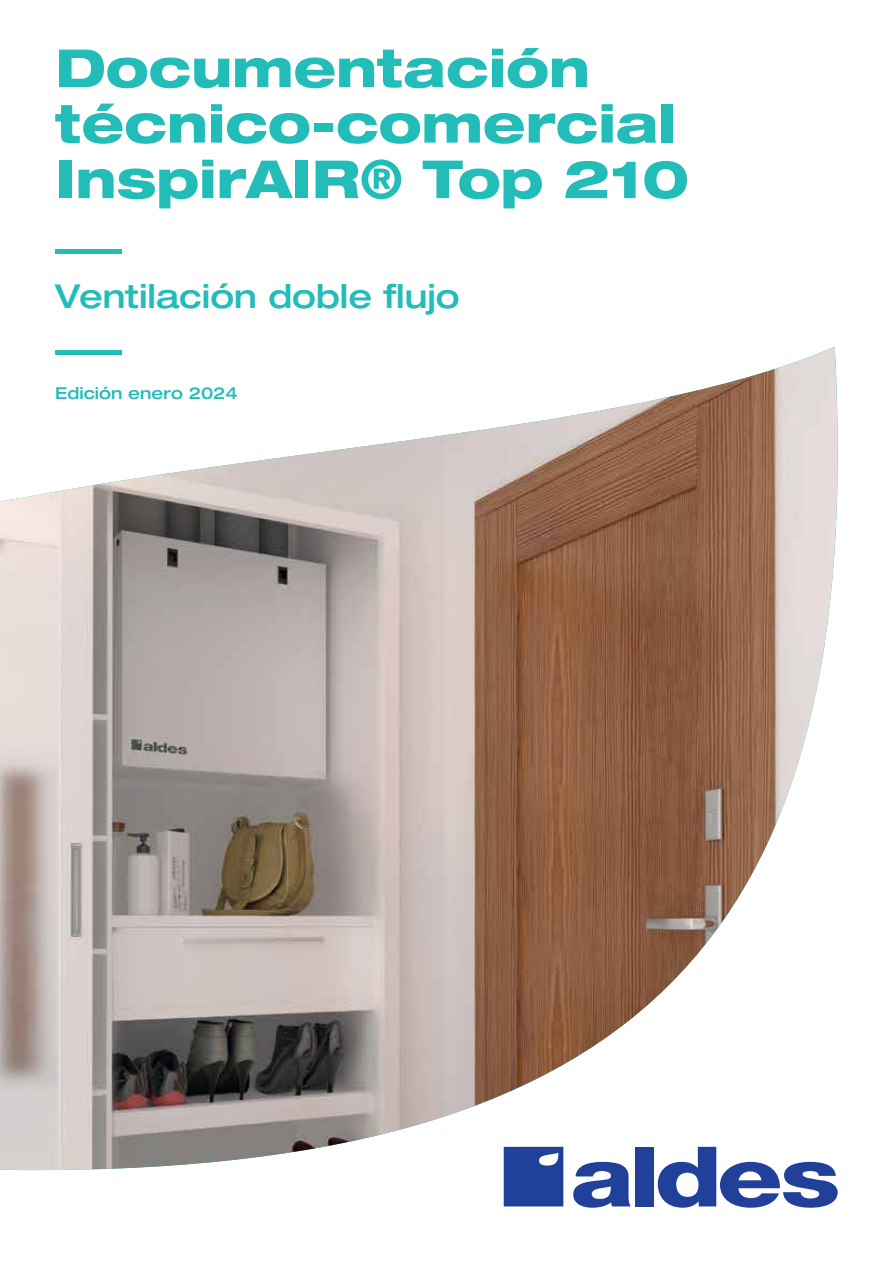
<style>
.page{position:relative;width:893px;height:1263px;background:#fff}
.page>*{position:absolute;margin:0;border:0;box-sizing:border-box;transform-origin:0 0}
.t1{font:800 expanded 52.5px/55.5px "Helvetica Neue LT Std";color:#22bcb9}
.t2{font:500 expanded 33px "Helvetica Neue LT Std";color:#22bcb9}
.t3{font:500 expanded 16.5px "Helvetica Neue LT Std";color:#22bcb9}
</style>
<div class="page">
<svg style="left:573px;top:1170px;width:58px;height:38px"></svg>
<div style="left:635px;top:1147px;width:19px;height:59px;background:#21409a"></div>
<svg style="left:658px;top:1170px;width:180px;height:38px"></svg>
<div style="left:504px;top:1170px;width:59px;height:36px;background:#21409a"></div>
<div style="left:55px;top:249px;width:67px;height:5px;background:#22bcb9"></div>
<img style="left:0;top:347px;width:838px;height:823px">
<p class="t1" style="left:55px;top:39px;width:635px">Documentación técnico-comercial<br>InspirAIR® Top 210</p>
<p class="t2" style="left:55px;top:276px;width:406px">Ventilación doble flujo</p>
<p class="t3" style="left:55px;top:383px;width:184px">Edición enero 2024</p>
</div>
